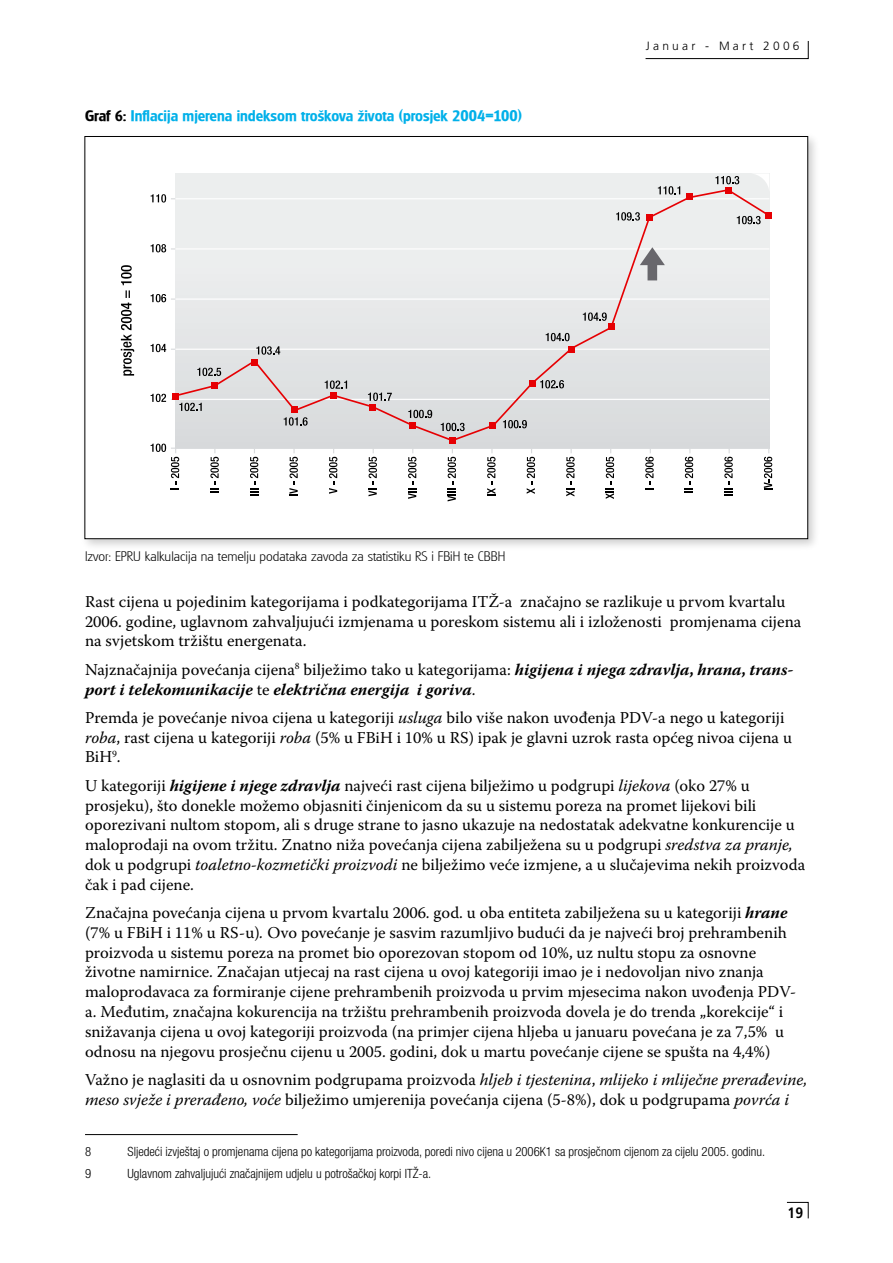
<style>
.page{position:relative;width:893px;height:1263px;background:#fff}
.page>*{position:absolute;margin:0;border:0;box-sizing:border-box;transform-origin:0 0}
.t1{font:16.5px/19.8px "Warnock Pro";color:#000}
.t2{font:italic 700 16.5px/19.8px "Warnock Pro";color:#000}
.t3{font:15px "Goudita Sans SF Bold";color:#00b0e9}
.t4{font:700 condensed 15px "Frutiger LT Std";color:#000}
.t5{font:13.5px "Goudita Sans Light SF";color:#000}
.t6{font:300 condensed 12.75px/21.8px "Helvetica Neue LT Std";color:#000}
.t7{font:300 12px "Frutiger LT Std";letter-spacing:.27em;color:#000}
.s1{color:#000}
.s2{font-weight:400;font-style:normal}
.s3{font-style:normal}
.s4{font-style:italic}
.s5{font-weight:700;font-style:italic}
</style>
<div class="page">
<svg style="left:645px;top:41px;width:163px;height:18px"></svg>
<svg style="left:787px;top:1202px;width:21px;height:17px"></svg>
<div style="left:80px;top:132px;width:741px;height:421px;background:#000;opacity:.2"></div>
<div style="left:85px;top:136px;width:723px;height:403px;background:#fff"></div>
<svg style="left:175px;top:173px;width:594px;height:276px;background:#e5e7e7"></svg>
<svg style="left:151px;top:194px;width:21px;height:9px"></svg>
<svg style="left:151px;top:244px;width:21px;height:8px"></svg>
<svg style="left:151px;top:294px;width:21px;height:8px"></svg>
<svg style="left:151px;top:344px;width:21px;height:8px"></svg>
<svg style="left:172px;top:188px;width:600px;height:254px;background:#e5e6e6"></svg>
<svg style="left:212px;top:382px;width:6px;height:6px"></svg>
<div style="left:251px;top:359px;width:6px;height:7px;background:#e60003"></div>
<div style="left:292px;top:406px;width:6px;height:7px;background:#e60003"></div>
<div style="left:449px;top:437px;width:6px;height:7px;background:#e60003"></div>
<svg style="left:490px;top:423px;width:6px;height:6px"></svg>
<div style="left:568px;top:346px;width:6px;height:7px;background:#e60003"></div>
<div style="left:646px;top:214px;width:7px;height:6px;background:#e60003"></div>
<svg style="left:686px;top:194px;width:6px;height:6px"></svg>
<div style="left:725px;top:187px;width:6px;height:7px;background:#e60003"></div>
<svg style="left:151px;top:444px;width:28px;height:46px"></svg>
<svg style="left:210px;top:449px;width:9px;height:44px"></svg>
<svg style="left:250px;top:449px;width:8px;height:46px"></svg>
<svg style="left:289px;top:449px;width:9px;height:47px"></svg>
<svg style="left:329px;top:449px;width:8px;height:45px"></svg>
<svg style="left:369px;top:449px;width:8px;height:47px"></svg>
<svg style="left:408px;top:449px;width:8px;height:50px"></svg>
<svg style="left:448px;top:449px;width:8px;height:52px"></svg>
<svg style="left:487px;top:449px;width:8px;height:47px"></svg>
<svg style="left:527px;top:449px;width:8px;height:45px"></svg>
<svg style="left:566px;top:449px;width:9px;height:47px"></svg>
<svg style="left:606px;top:449px;width:8px;height:50px"></svg>
<svg style="left:645px;top:449px;width:9px;height:41px"></svg>
<svg style="left:685px;top:449px;width:8px;height:44px"></svg>
<svg style="left:724px;top:449px;width:9px;height:46px"></svg>
<svg style="left:764px;top:449px;width:8px;height:41px"></svg>
<svg style="left:640px;top:247px;width:25px;height:33px"></svg>
<svg style="left:121px;top:265px;width:13px;height:111px"></svg>
<svg style="left:749px;top:173px;width:20px;height:20px"></svg>
<svg style="left:151px;top:393px;width:51px;height:18px"></svg>
<svg style="left:197px;top:368px;width:24px;height:8px"></svg>
<svg style="left:256px;top:346px;width:24px;height:9px"></svg>
<svg style="left:284px;top:417px;width:24px;height:9px"></svg>
<svg style="left:325px;top:380px;width:22px;height:19px"></svg>
<svg style="left:368px;top:393px;width:24px;height:17px"></svg>
<svg style="left:408px;top:410px;width:24px;height:18px"></svg>
<svg style="left:441px;top:423px;width:24px;height:8px"></svg>
<svg style="left:503px;top:420px;width:24px;height:8px"></svg>
<svg style="left:529px;top:380px;width:35px;height:8px"></svg>
<svg style="left:546px;top:333px;width:24px;height:8px"></svg>
<svg style="left:583px;top:312px;width:31px;height:18px"></svg>
<svg style="left:616px;top:212px;width:24px;height:9px"></svg>
<svg style="left:658px;top:186px;width:22px;height:9px"></svg>
<svg style="left:715px;top:176px;width:24px;height:8px"></svg>
<svg style="left:737px;top:213px;width:35px;height:11px"></svg>
<hr style="left:85px;top:1134px;width:213px;height:1px;background:#000">
<p class="t3" style="left:85px;top:106px;width:438px"><span class="s1">Graf 6:</span> Inflacija mjerena indeksom tro{kova `ivota (prosjek 2004=100)</p>
<p class="t7" style="left:646px;top:39px;width:155px">Januar - Mart 2006</p>
<p class="t5" style="left:85px;top:549px;width:422px">Izvor: EPRU kalkulacija na temelju podataka zavoda za statistiku RS i FBiH te CBBH</p>
<p class="t1" style="left:85px;top:591px;width:718px">Rast cijena u pojedinim kategorijama i podkategorijama ITŽ-a značajno se razlikuje u prvom kvartalu<br>2006. godine, uglavnom zahvaljujući izmjenama u poreskom sistemu ali i izloženosti promjenama cijena na svjetskom tržištu energenata.</p>
<p class="t2" style="left:85px;top:659px;width:710px"><span class="s2">Najznačajnija povećanja cijena bilježimo tako u kategorijama:</span> higijena i njega zdravlja<span class="s3">,</span> hrana<span class="s3">,</span> trans&shy;port i telekomunikacije <span class="s2">te</span> električna energija i goriva<span class="s2">.</span></p>
<p class="t1" style="left:85px;top:707px;width:708px">Premda je povećanje nivoa cijena u kategoriji <span class="s4">usluga</span> bilo više nakon uvođenja PDV-a nego u kategoriji <span class="s4">roba</span>, rast cijena u kategoriji <span class="s4">roba</span> (5% u FBiH i 10% u RS) ipak je glavni uzrok rasta općeg nivoa cijena u<br>BiH .</p>
<p class="t1" style="left:85px;top:775px;width:722px">U kategoriji <span class="s5">higijene i njege zdravlja</span> najveći rast cijena bilježimo u podgrupi <span class="s4">lijekova</span> (oko 27% u prosjeku), što donekle možemo objasniti činjenicom da su u sistemu poreza na promet lijekovi bili oporezivani nultom stopom, ali s druge strane to jasno ukazuje na nedostatak adekvatne konkurencije u maloprodaji na ovom tržitu. Znatno niža povećanja cijena zabilježena su u podgrupi <span class="s4">sredstva za pranje, </span>dok u podgrupi <span class="s4">toaletno-kozmetički proizvodi</span> ne bilježimo veće izmjene, a u slučajevima nekih proizvoda čak i pad cijene.</p>
<p class="t1" style="left:85px;top:902px;width:713px">Značajna povećanja cijena u prvom kvartalu 2006. god. u oba entiteta zabilježena su u kategoriji <span class="s5">hrane </span>(7% u FBiH i 11% u RS-u)<span class="s4">.</span> Ovo povećanje je sasvim razumljivo budući da je najveći broj prehrambenih proizvoda u sistemu poreza na promet bio oporezovan stopom od 10%, uz nultu stopu za osnovne životne namirnice. Značajan utjecaj na rast cijena u ovoj kategoriji imao je i nedovoljan nivo znanja maloprodavaca za formiranje cijene prehrambenih proizvoda u prvim mjesecima nakon uvođenja PDV&shy;a. Međutim, značajna kokurencija na tržištu prehrambenih proizvoda dovela je do trenda „korekcije“ i snižavanja cijena u ovoj kategoriji proizvoda (na primjer cijena hljeba u januaru povećana je za 7,5% u odnosu na njegovu prosječnu cijenu u 2005. godini, dok u martu povećanje cijene se spušta na 4,4%)</p>
<p class="t1" style="left:85px;top:1069px;width:724px">Važno je naglasiti da u osnovnim podgrupama proizvoda <span class="s4">hljeb i tjestenina</span>, <span class="s4">mlijeko i mliječne prerađevine, meso svježe i prerađeno, voće</span> bilježimo umjerenija povećanja cijena (5-8%), dok u podgrupama <span class="s4">povrća i</span></p>
<p class="t6" style="left:128px;top:1141px;width:639px">Sljedeći izvještaj o promjenama cijena po kategorijama proizvoda, poredi nivo cijena u 2006K1 sa prosječnom cijenom za cijelu 2005. godinu.<br>Uglavnom zahvaljujući značajnijem udjelu u potrošačkoj korpi ITŽ-a.</p>
<p class="t4" style="left:787px;top:1204px;width:16px">19</p>
</div>
